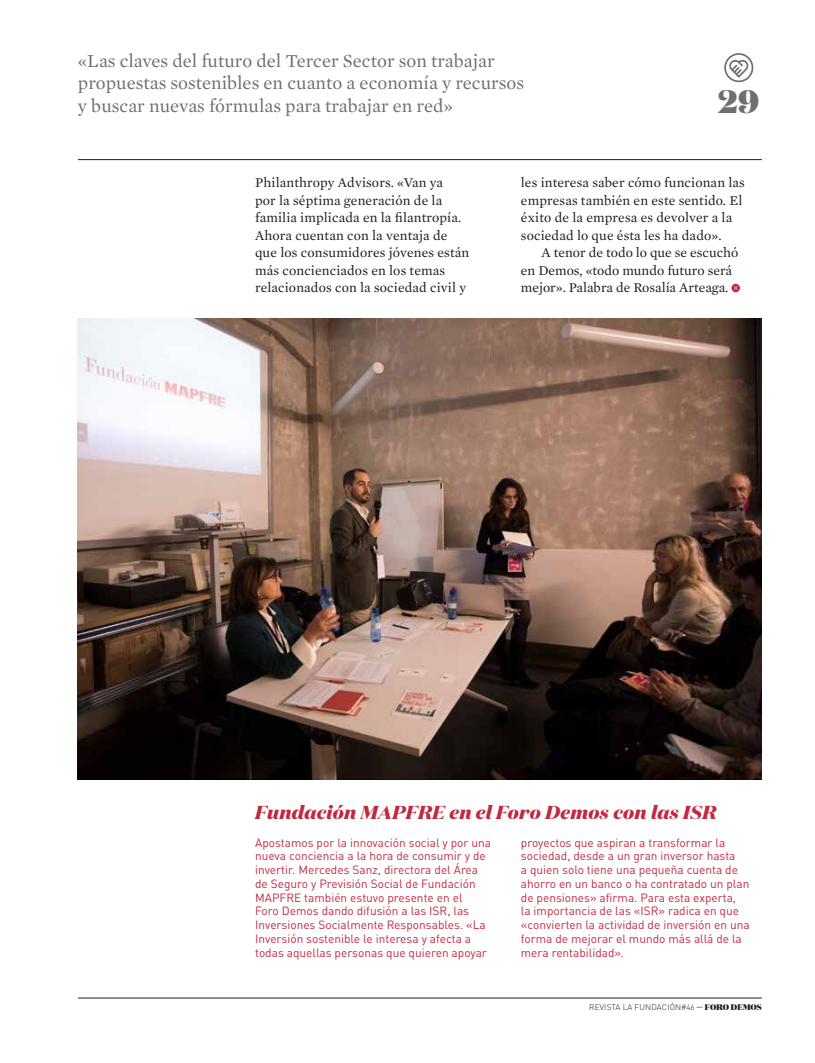
<style>
.page{position:relative;width:815px;height:1063px;background:#fff}
.page>*{position:absolute;margin:0;border:0;box-sizing:border-box;transform-origin:0 0}
.t1{font:900 32.5px "Domaine Display";color:#706f6f}
.t2{font:18.75px/22.5px "Mercury Text G1";color:#706f6f}
.t3{font:italic 800 18.75px "Domaine Display";letter-spacing:.02em;color:#c12940}
.t4{font:13.75px/17.5px "Mercury Text G1";letter-spacing:.01em;color:#1d1d1b}
.t5{font:11.88px/13.8px "DIN Pro";color:#c12940}
.t6{font:300 8.12px "DIN Pro";letter-spacing:.02em;color:#1d1d1b}
.s1{font-family:"Domaine Display";font-weight:900}
</style>
<div class="page">
<hr style="left:78px;top:159px;width:684px;height:1px;background:#1d1d1b">
<hr style="left:78px;top:998px;width:684px;height:1px;background:#1d1d1b">
<svg style="left:725px;top:54px;width:27px;height:27px"></svg>
<svg style="left:728px;top:58px;width:22px;height:23px"></svg>
<div style="left:724px;top:53px;width:29px;height:29px;border:2px solid #706f6f;border-radius:50%"></div>
<svg style="left:731px;top:284px;width:9px;height:8px"></svg>
<svg style="left:734px;top:286px;width:4px;height:4px"></svg>
<img style="left:78px;top:318px;width:684px;height:462px">
<h2 class="t2" style="left:78px;top:50px;width:448px">«Las claves del futuro del Tercer Sector son trabajar propuestas sostenibles en cuanto a economía y recursos y buscar nuevas fórmulas para trabajar en red»</h2>
<h1 class="t1" style="left:718px;top:80px;width:43px">29</h1>
<p class="t4" style="left:255px;top:174px;width:216px">Philanthropy Advisors. «Van ya<br>por la séptima generación de la familia implicada en la filantropía.<br>Ahora cuentan con la ventaja de que los consumidores jóvenes están más concienciados en los temas relacionados con la sociedad civil y</p>
<p class="t4" style="left:521px;top:174px;width:225px">les interesa saber cómo funcionan las empresas también en este sentido. El éxito de la empresa es devolver a la sociedad lo que ésta les ha dado».</p>
<p class="t4" style="left:521px;top:244px;width:219px;text-indent:21px">A tenor de todo lo que se escuchó en Demos, «todo mundo futuro será mejor». Palabra de Rosalía Arteaga.</p>
<h2 class="t3" style="left:255px;top:800px;width:463px">Fundación MAPFRE en el Foro Demos con las ISR</h2>
<p class="t5" style="left:255px;top:834px;width:237px">Apostamos por la innovación social y por una nueva conciencia a la hora de consumir y de invertir. Mercedes Sanz, directora del Área de Seguro y Previsión Social de Fundación MAPFRE también estuvo presente en el<br>Foro Demos dando difusión a las ISR, las Inversiones Socialmente Responsables. «La Inversión sostenible le interesa y afecta a todas aquellas personas que quieren apoyar</p>
<p class="t5" style="left:521px;top:834px;width:230px">proyectos que aspiran a transformar la sociedad, desde a un gran inversor hasta<br>a quien solo tiene una pequeña cuenta de ahorro en un banco o ha contratado un plan de pensiones» afirma. Para esta experta,<br>la importancia de las «ISR» radica en que «convierten la actividad de inversión en una forma de mejorar el mundo más allá de la mera rentabilidad».</p>
<p class="t6" style="left:589px;top:1001px;width:173px">REVISTA LA FUNDACIÓN#46 <span class="s1">— FORO DEMOS</span></p>
</div>
